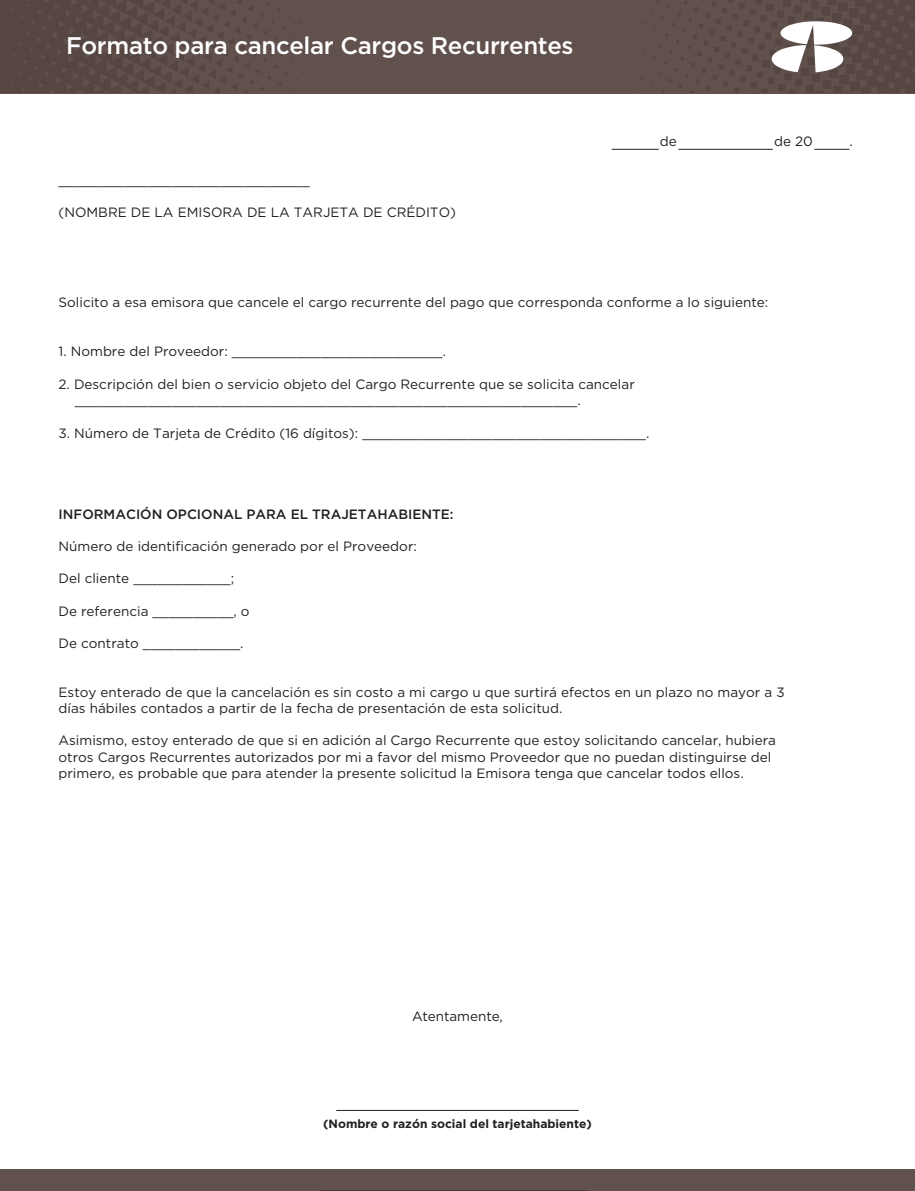
<style>
.page{position:relative;width:915px;height:1191px;background:#fff}
.page>*{position:absolute;margin:0;border:0;box-sizing:border-box;transform-origin:0 0}
.t1{font:500 24px "Gotham";letter-spacing:-.015em;color:#fff}
.t2{font:13.5px/16.2px "Gotham";color:#231f20}
.t3{font:500 13.5px "Gotham";color:#231f20}
.t4{font:700 12px "Gotham";color:#231f20}
</style>
<div class="page">
<div style="left:0;top:0;width:914px;height:94px;background:#61514d"></div>
<svg style="left:864px;top:0;width:50px;height:92px"></svg>
<div style="left:859px;top:14px;width:10px;height:10px;background:#554642"></div>
<div style="left:847px;top:36px;width:9px;height:10px;background:#554642"></div>
<div style="left:857px;top:42px;width:10px;height:10px;background:#554642"></div>
<div style="left:853px;top:25px;width:10px;height:10px;background:#554642"></div>
<div style="left:845px;top:64px;width:10px;height:10px;background:#554642"></div>
<div style="left:861px;top:59px;width:11px;height:11px;background:#554642"></div>
<div style="left:851px;top:53px;width:10px;height:10px;background:#554642"></div>
<div style="left:854px;top:0;width:11px;height:7px;background:#554642"></div>
<div style="left:855px;top:70px;width:11px;height:10px;background:#554642"></div>
<div style="left:848px;top:8px;width:10px;height:10px;background:#554642"></div>
<div style="left:860px;top:87px;width:10px;height:5px;background:#554642"></div>
<div style="left:849px;top:81px;width:10px;height:10px;background:#554642"></div>
<svg style="left:0;top:0;width:312px;height:93px"></svg>
<div style="left:0;top:1169px;width:914px;height:22px;background:#61514d"></div>
<hr style="left:611px;top:149px;width:47px;height:1px;background:#231f20">
<hr style="left:320px;top:1190px;width:266px;height:1px;background:#231f20">
<hr style="left:336px;top:1110px;width:242px;height:1px;background:#231f20">
<hr style="left:814px;top:149px;width:35px;height:1px;background:#231f20">
<hr style="left:678px;top:149px;width:94px;height:1px;background:#231f20">
<svg style="left:602px;top:0;width:251px;height:93px"></svg>
<h1 class="t1" style="left:66px;top:31px;width:509px">Formato para cancelar Cargos Recurrentes</h1>
<p class="t2" style="left:59px;top:172px;width:253px">_______________________________</p>
<p class="t2" style="left:59px;top:204px;width:399px">(NOMBRE DE LA EMISORA DE LA TARJETA DE CRÉDITO)</p>
<p class="t2" style="left:659px;top:133px;width:18px">de</p>
<p class="t2" style="left:774px;top:133px;width:40px">de 20</p>
<p class="t2" style="left:849px;top:133px;width:5px">.</p>
<p class="t2" style="left:59px;top:293px;width:711px">Solicito a esa emisora que cancele el cargo recurrente del pago que corresponda conforme a lo siguiente:</p>
<p class="t2" style="left:59px;top:343px;width:389px">1. Nombre del Proveedor: __________________________.</p>
<p class="t2" style="left:75px;top:376px;width:561px;text-indent:-16px">2. Descripción del bien o servicio objeto del Cargo Recurrente que se solicita cancelar ______________________________________________________________.</p>
<p class="t2" style="left:59px;top:424px;width:592px">3. Número de Tarjeta de Crédito (16 dígitos): ___________________________________.</p>
<p class="t3" style="left:59px;top:506px;width:396px">INFORMACIÓN OPCIONAL PARA EL TRAJETAHABIENTE:</p>
<p class="t2" style="left:59px;top:538px;width:360px">Número de identificación generado por el Proveedor:</p>
<p class="t2" style="left:59px;top:570px;width:177px">Del cliente ____________;</p>
<p class="t2" style="left:59px;top:602px;width:192px">De referencia __________, o</p>
<p class="t2" style="left:59px;top:635px;width:186px">De contrato ____________.</p>
<p class="t2" style="left:59px;top:683px;width:727px">Estoy enterado de que la cancelación es sin costo a mi cargo u que surtirá efectos en un plazo no mayor a 3 días hábiles contados a partir de la fecha de presentación de esta solicitud.</p>
<p class="t2" style="left:59px;top:732px;width:718px">Asimismo, estoy enterado de que si en adición al Cargo Recurrente que estoy solicitando cancelar, hubiera otros Cargos Recurrentes autorizados por mi a favor del mismo Proveedor que no puedan distinguirse del primero, es probable que para atender la presente solicitud la Emisora tenga que cancelar todos ellos.</p>
<p class="t2" style="left:412px;top:1007px;width:92px">Atentamente,</p>
<p class="t4" style="left:323px;top:1117px;width:270px">(Nombre o razón social del tarjetahabiente)</p>
</div>
